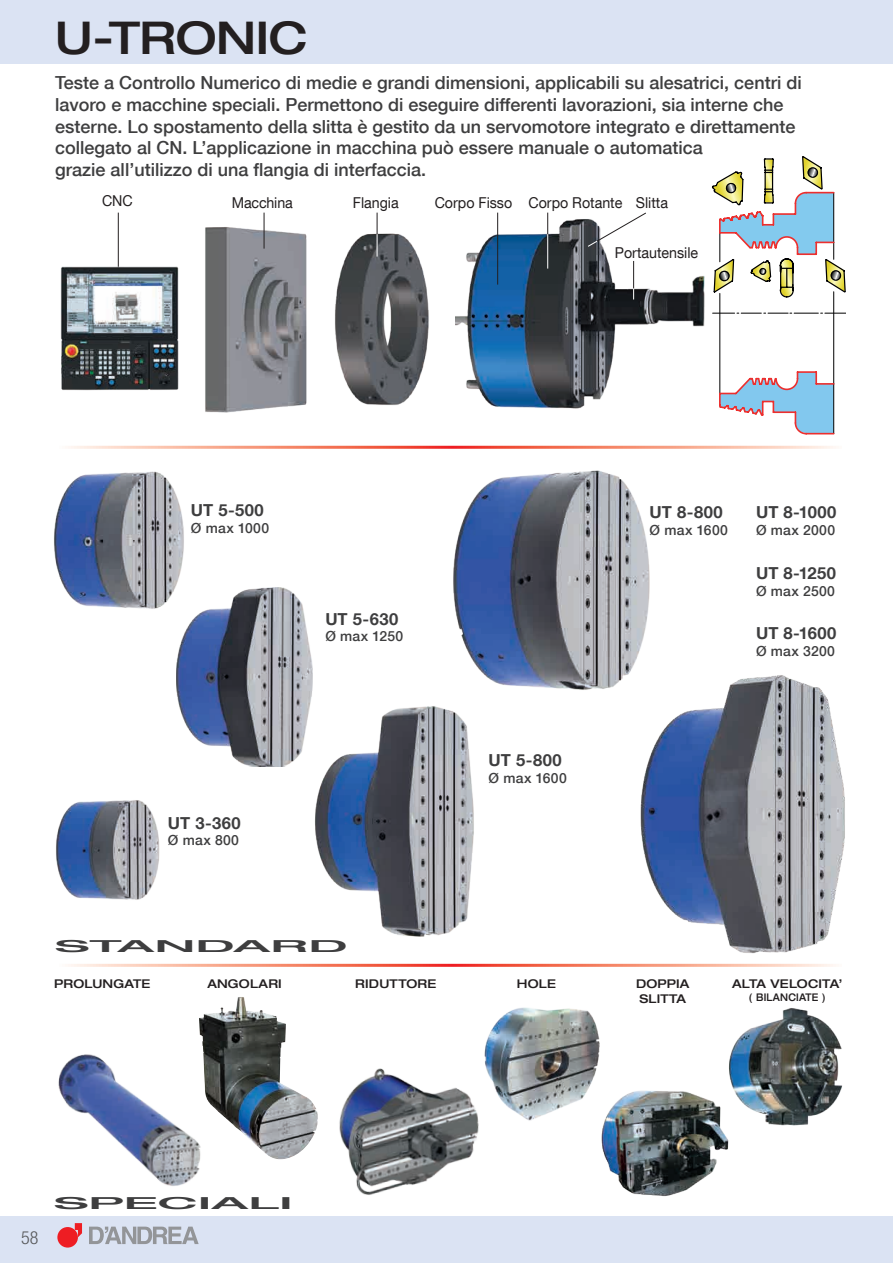
<style>
.page{position:relative;width:893px;height:1263px;background:#fff}
.page>*{position:absolute;margin:0;border:0;box-sizing:border-box;transform-origin:0 0}
.t1{font:500 expanded 45px "Helvetica Neue LT Com";letter-spacing:-.01em;color:#231f20}
.t2{font:500 18px/21.6px "Helvetica Neue LT Com";color:#3e3e3f}
.t3{font:300 condensed 18px "Helvetica Neue LT Com";color:#57585a}
.t4{font:700 16.5px "Helvetica Neue LT Com";letter-spacing:.025em;color:#3e3e3f}
.t5{font:500 expanded 16.5px "Helvetica Neue LT Com";letter-spacing:.005em;color:#3e3e3f;scale:2.8 1}
.t6{font:15px "Helvetica Neue LT Com";color:#231f20;scale:.95 1}
.t7{font:500 13.95px "Helvetica Neue LT Com";letter-spacing:.02em;color:#3e3e3f}
.t8{font:500 expanded 12px/14.4px "Helvetica Neue LT Com";letter-spacing:.015em;color:#231f20}
.t9{font:500 expanded 10.5px "Helvetica Neue LT Com";letter-spacing:.02em;color:#231f20;scale:.85 1}
</style>
<div class="page">
<div style="left:0;top:1216px;width:893px;height:47px;background:#dbe3f3"></div>
<div style="left:0;top:0;width:893px;height:64px;background:#dbe3f3"></div>
<svg style="left:89px;top:1226px;width:110px;height:18px"></svg>
<div style="left:57px;top:1227px;width:21px;height:20px;background:#ee1d23;border-radius:50%"></div>
<svg style="left:75px;top:1223px;width:7px;height:14px"></svg>
<img style="left:453px;top:470px;width:197px;height:220px">
<img style="left:638px;top:671px;width:207px;height:283px">
<img style="left:56px;top:800px;width:104px;height:100px">
<img style="left:54px;top:471px;width:130px;height:138px">
<img style="left:176px;top:587px;width:136px;height:179px">
<img style="left:309px;top:699px;width:165px;height:238px">
<img style="left:199px;top:997px;width:119px;height:162px">
<img style="left:58px;top:1040px;width:153px;height:146px">
<img style="left:729px;top:1008px;width:113px;height:118px">
<img style="left:601px;top:1088px;width:132px;height:109px">
<img style="left:484px;top:1007px;width:121px;height:116px">
<img style="left:339px;top:1051px;width:155px;height:144px">
<img style="left:205px;top:212px;width:69px;height:201px">
<img style="left:472px;top:212px;width:233px;height:197px">
<hr style="left:497px;top:213px;width:1px;height:72px;background:#231f20">
<hr style="left:264px;top:213px;width:1px;height:36px;background:#231f20">
<hr style="left:118px;top:213px;width:1px;height:72px;background:#231f20">
<img style="left:274px;top:212px;width:198px;height:196px">
<svg style="left:377px;top:213px;width:1px;height:44px"></svg>
<svg style="left:587px;top:212px;width:60px;height:36px"></svg>
<svg style="left:547px;top:213px;width:1px;height:21px"></svg>
<hr style="left:547px;top:234px;width:1px;height:35px;background:#fff">
<svg style="left:633px;top:261px;width:1px;height:38px"></svg>
<img style="left:60px;top:263px;width:119px;height:128px">
<svg style="left:712px;top:156px;width:134px;height:278px"></svg>
<h1 class="t1" style="left:55px;top:10px;width:254px">U-TRONIC</h1>
<p class="t2" style="left:55px;top:72px;width:748px">Teste a Controllo Numerico di medie e grandi dimensioni, applicabili su alesatrici, centri di lavoro e macchine speciali. Permettono di eseguire differenti lavorazioni, sia interne che esterne. Lo spostamento della slitta è gestito da un servomotore integrato e direttamente collegato al CN. L’applicazione in macchina può essere manuale o automatica<br>grazie all’utilizzo di una flangia di interfaccia.</p>
<p class="t6" style="left:102px;top:192px;width:34px">CNC</p>
<p class="t6" style="left:232px;top:193px;width:66px">Macchina</p>
<p class="t6" style="left:353px;top:193px;width:50px">Flangia</p>
<p class="t6" style="left:435px;top:193px;width:247px">Corpo Fisso Corpo Rotante Slitta</p>
<p class="t6" style="left:615px;top:243px;width:89px">Portautensile</p>
<p class="t4" style="left:191px;top:500px;width:74px">UT 5-500</p>
<p class="t7" style="left:191px;top:520px;width:80px">Ø max 1000</p>
<p class="t4" style="left:325px;top:608px;width:74px">UT 5-630</p>
<p class="t7" style="left:325px;top:628px;width:79px">Ø max 1250</p>
<p class="t4" style="left:168px;top:812px;width:74px">UT 3-360</p>
<p class="t7" style="left:168px;top:832px;width:73px">Ø max 800</p>
<p class="t5" style="left:55px;top:935px;width:106px">STANDARD</p>
<p class="t4" style="left:489px;top:750px;width:75px">UT 5-800</p>
<p class="t7" style="left:489px;top:770px;width:80px">Ø max 1600</p>
<p class="t4" style="left:650px;top:502px;width:75px">UT 8-800</p>
<p class="t7" style="left:650px;top:522px;width:80px">Ø max 1600</p>
<p class="t4" style="left:756px;top:502px;width:82px">UT 8-1000</p>
<p class="t7" style="left:756px;top:522px;width:81px">Ø max 2000</p>
<p class="t4" style="left:756px;top:563px;width:81px">UT 8-1250</p>
<p class="t7" style="left:756px;top:583px;width:80px">Ø max 2500</p>
<p class="t4" style="left:756px;top:623px;width:82px">UT 8-1600</p>
<p class="t7" style="left:756px;top:643px;width:80px">Ø max 3200</p>
<p class="t8" style="left:54px;top:976px;width:98px">PROLUNGATE</p>
<p class="t8" style="left:207px;top:976px;width:76px">ANGOLARI</p>
<p class="t8" style="left:517px;top:976px;width:40px">HOLE</p>
<p class="t8" style="left:636px;top:976px;width:55px">DOPPIA<br>SLITTA</p>
<p class="t8" style="left:732px;top:976px;width:112px">ALTA VELOCITA’</p>
<p class="t8" style="left:355px;top:976px;width:83px">RIDUTTORE</p>
<p class="t9" style="left:749px;top:990px;width:92px">( BILANCIATE )</p>
<p class="t3" style="left:21px;top:1227px;width:19px">58</p>
<p class="t5" style="left:54px;top:1192px;width:87px">SPECIALI</p>
</div>
